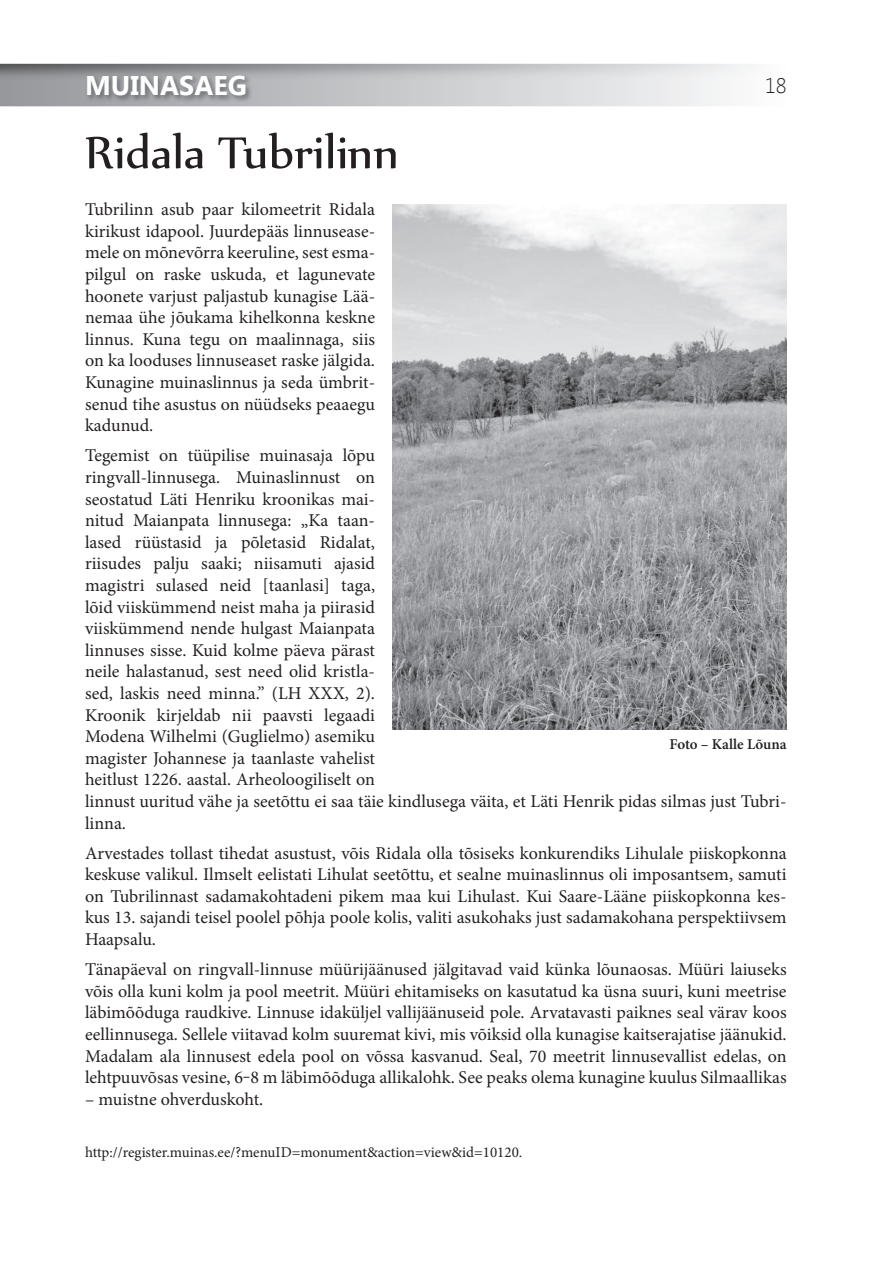
<style>
.page{position:relative;width:893px;height:1263px;background:#fff}
.page>*{position:absolute;margin:0;border:0;box-sizing:border-box;transform-origin:0 0}
.t1{font:54px "Nyala";color:#231f20}
.t2{font:700 27px "Segoe UI";color:#fff}
.t3{font:300 21px "Segoe UI";color:#231f20}
.t4{font:18px/21.6px "Minion Pro";color:#231f20;text-align:justify}
.t5{font:15px "Minion Pro";color:#231f20}
.t6{font:600 15px "Minion Pro";color:#231f20}
</style>
<div class="page">
<img style="left:0;top:64px;width:750px;height:42px">
<img style="left:85px;top:74px;width:168px;height:29px">
<img style="left:392px;top:204px;width:395px;height:525px">
<h2 class="t2" style="left:85px;top:66px;width:163px">MUINASAEG</h2>
<p class="t3" style="left:765px;top:71px;width:23px">18</p>
<h1 class="t1" style="left:85px;top:120px;width:315px">Ridala Tubrilinn</h1>
<p class="t4" style="left:85px;top:199px;width:292px">Tubrilinn asub paar kilomeetrit Ridala kirikust idapool. Juurdepääs linnusease&shy;mele on mõnevõrra keeruline, sest esma&shy;pilgul on raske uskuda, et lagunevate hoonete varjust paljastub kunagise Lää&shy;nemaa ühe jõukama kihelkonna keskne linnus. Kuna tegu on maalinnaga, siis on ka looduses linnuseaset raske jälgida.<br>Kunagine muinaslinnus ja seda ümbrit&shy;senud tihe asustus on nüüdseks peaaegu kadunud.</p>
<p class="t4" style="left:85px;top:445px;width:703px;text-align:left">Tegemist on tüüpilise muinasaja lõpu<br>ringvall-linnusega. Muinaslinnust on<br>seostatud Läti Henriku kroonikas mai-<br>nitud Maianpata linnusega: „Ka taan-<br>lased rüüstasid ja põletasid Ridalat,<br>riisudes palju saaki; niisamuti ajasid<br>magistri sulased neid [taanlasi] taga,<br>lõid viiskümmend neist maha ja piirasid<br>viiskümmend nende hulgast Maianpata<br>linnuses sisse. Kuid kolme päeva pärast<br>neile halastanud, sest need olid kristla-<br>sed, laskis need minna.” (LH XXX, 2).<br>Kroonik kirjeldab nii paavsti legaadi<br>Modena Wilhelmi (Guglielmo) asemiku<br>magister Johannese ja taanlaste vahelist<br>heitlust 1226. aastal. Arheoloogiliselt on<br>linnust uuritud vähe ja seetõttu ei saa täie kindlusega väita, et Läti Henrik pidas silmas just Tubri&shy;linna.</p>
<p class="t4" style="left:85px;top:842px;width:703px">Arvestades tollast tihedat asustust, võis Ridala olla tõsiseks konkurendiks Lihulale piiskopkonna keskuse valikul. Ilmselt eelistati Lihulat seetõttu, et sealne muinaslinnus oli imposantsem, samuti on Tubrilinnast sadamakohtadeni pikem maa kui Lihulast. Kui Saare-Lääne piiskopkonna kes&shy;kus 13. sajandi teisel poolel põhja poole kolis, valiti asukohaks just sadamakohana perspektiivsem Haapsalu.</p>
<p class="t4" style="left:85px;top:959px;width:703px">Tänapäeval on ringvall-linnuse müürijäänused jälgitavad vaid künka lõunaosas. Müüri laiuseks võis olla kuni kolm ja pool meetrit. Müüri ehitamiseks on kasutatud ka üsna suuri, kuni meetrise läbimõõduga raudkive. Linnuse idaküljel vallijäänuseid pole. Arvatavasti paiknes seal värav koos eellinnusega. Sellele viitavad kolm suuremat kivi, mis võiksid olla kunagise kaitserajatise jäänukid.<br>Madalam ala linnusest edela pool on võssa kasvanud. Seal, 70 meetrit linnusevallist edelas, on lehtpuuvõsas vesine, 6‒8 m läbimõõduga allikalohk. See peaks olema kunagine kuulus Silmaallikas</p>
<p class="t4" style="left:85px;top:1088px;width:180px">– muistne ohverduskoht.</p>
<p class="t6" style="left:669px;top:733px;width:119px">Foto – Kalle Lõuna</p>
<p class="t5" style="left:85px;top:1142px;width:439px">http://register.muinas.ee/?menuID=monument&amp;action=view&amp;id=10120.</p>
</div>
